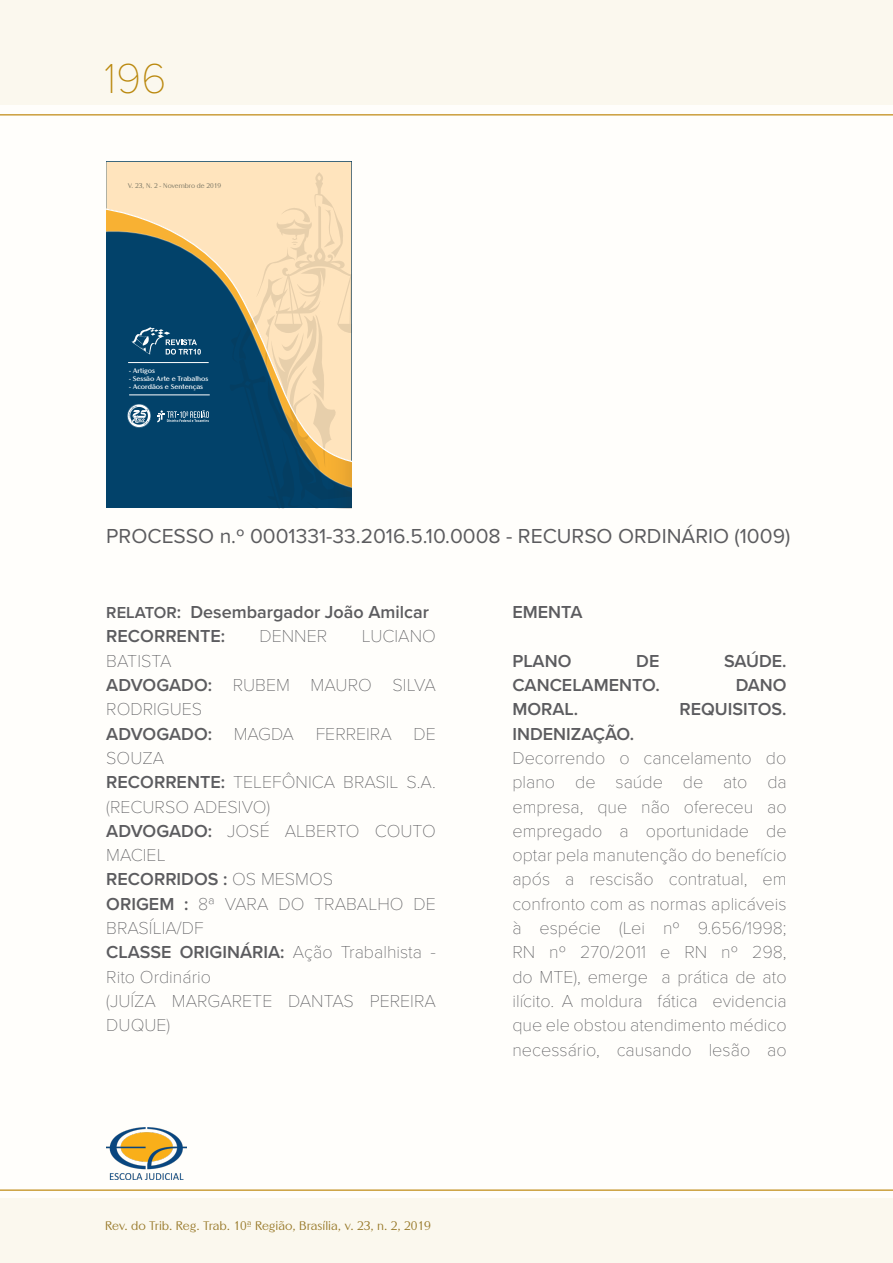
<style>
.page{position:relative;width:893px;height:1263px;background:#fffefb}
.page>*{position:absolute;margin:0;border:0;box-sizing:border-box;transform-origin:0 0}
.t1{font:100 43.5px "Proxima Nova T";color:#ba880d}
.t2{font:21px "Proxima Nova";color:#5c5c5f}
.t3{font:100 18px/24.3px "Proxima Nova T";color:#5c5c5f}
.t4{font:600 18px/24.3px "Proxima Nova";color:#5c5c5f}
.t5{font:12px "Altrincham";color:#987929}
.t6{font:700 6.6px "Altrincham";color:#fff}
.t7{font:6.6px "Altrincham";color:#706e5e}
.s1{font-size:16.5px}
.s2{font-family:"Proxima Nova";font-weight:600}
</style>
<div class="page">
<div style="left:0;top:1199px;width:893px;height:64px;background:#fbf8ee"></div>
<div style="left:0;top:0;width:893px;height:104px;background:#fbf8ee"></div>
<img style="left:106px;top:1128px;width:80px;height:52px">
<hr style="left:0;top:114px;width:893px;height:2px;background:#cb9f3c">
<hr style="left:0;top:1189px;width:893px;height:2px;background:#cb9f3c">
<div style="left:106px;top:162px;width:245px;height:346px;background:#02426a"></div>
<svg style="left:337px;top:172px;width:15px;height:336px"></svg>
<svg style="left:106px;top:162px;width:245px;height:329px"></svg>
<svg style="left:131px;top:327px;width:70px;height:28px"></svg>
<hr style="left:128px;top:362px;width:81px;height:1px;background:#fff">
<hr style="left:129px;top:395px;width:81px;height:1px;background:#fff">
<svg style="left:157px;top:410px;width:52px;height:12px"></svg>
<svg style="left:127px;top:404px;width:24px;height:24px"></svg>
<h1 class="t1" style="left:104px;top:46px;width:64px">196</h1>
<p class="t7" style="left:128px;top:182px;width:95px">V. 23, N. 2 - Novembro de 2019</p>
<p class="t6" style="left:129px;top:367px;width:28px">- Artigos</p>
<p class="t6" style="left:129px;top:375px;width:81px">- Sessão Arte e Trabalhos</p>
<p class="t6" style="left:129px;top:383px;width:76px">- Acordãos e Sentenças</p>
<p class="t2" style="left:106px;top:520px;width:685px">PROCESSO n.º 0001331-33.2016.5.10.0008 - RECURSO ORDINÁRIO (1009)</p>
<p class="t4" style="left:106px;top:599px;width:324px"><span class="s1">RELATOR</span>: Desembargador João Amilcar<br>RECORRENTE:</p>
<p class="t3" style="left:260px;top:623px;width:69px">DENNER</p>
<p class="t3" style="left:362px;top:623px;width:75px">LUCIANO</p>
<p class="t3" style="left:106px;top:647px;width:331px">BATISTA<br><span class="s2">ADVOGADO:</span> RUBEM MAURO SILVA<br>RODRIGUES<br><span class="s2">ADVOGADO:</span> MAGDA FERREIRA DE<br>SOUZA<br><span class="s2">RECORRENTE:</span> TELEFÔNICA BRASIL S.A. (RECURSO ADESIVO)<br><span class="s2">ADVOGADO:</span> JOSÉ ALBERTO COUTO<br>MACIEL<br><span class="s2">RECORRIDOS :</span> OS MESMOS<br><span class="s2">ORIGEM :</span> 8ª VARA DO TRABALHO DE<br>BRASÍLIA/DF<br><span class="s2">CLASSE ORIGINÁRIA:</span> Ação Trabalhista -<br>Rito Ordinário<br>(JUÍZA MARGARETE DANTAS PEREIRA<br>DUQUE)</p>
<p class="t5" style="left:105px;top:1219px;width:327px">Rev. do Trib. Reg. Trab. 10ª Região, Brasília, v. 23, n. 2, 2019</p>
<p class="t4" style="left:512px;top:599px;width:72px">EMENTA</p>
<p class="t4" style="left:512px;top:648px;width:61px">PLANO</p>
<p class="t4" style="left:636px;top:648px;width:25px">DE</p>
<p class="t4" style="left:724px;top:648px;width:64px">SAÚDE.</p>
<p class="t4" style="left:512px;top:672px;width:149px">CANCELAMENTO.</p>
<p class="t4" style="left:736px;top:672px;width:52px">DANO</p>
<p class="t4" style="left:512px;top:697px;width:67px">MORAL.</p>
<p class="t4" style="left:679px;top:697px;width:109px">REQUISITOS.</p>
<p class="t3" style="left:512px;top:720px;width:276px"><span class="s2">INDENIZAÇÃO.<br></span>Decorrendo o cancelamento do plano de saúde de ato da empresa, que não ofereceu ao empregado a oportunidade de optar pela manutenção do benefício após a rescisão contratual, em confronto com as normas aplicáveis à espécie (Lei nº 9.656/1998;<br>RN nº 270/2011 e RN nº 298, do MTE), emerge a prática de ato ilícito. A moldura fática evidencia que ele obstou atendimento médico necessário, causando lesão ao</p>
</div>
